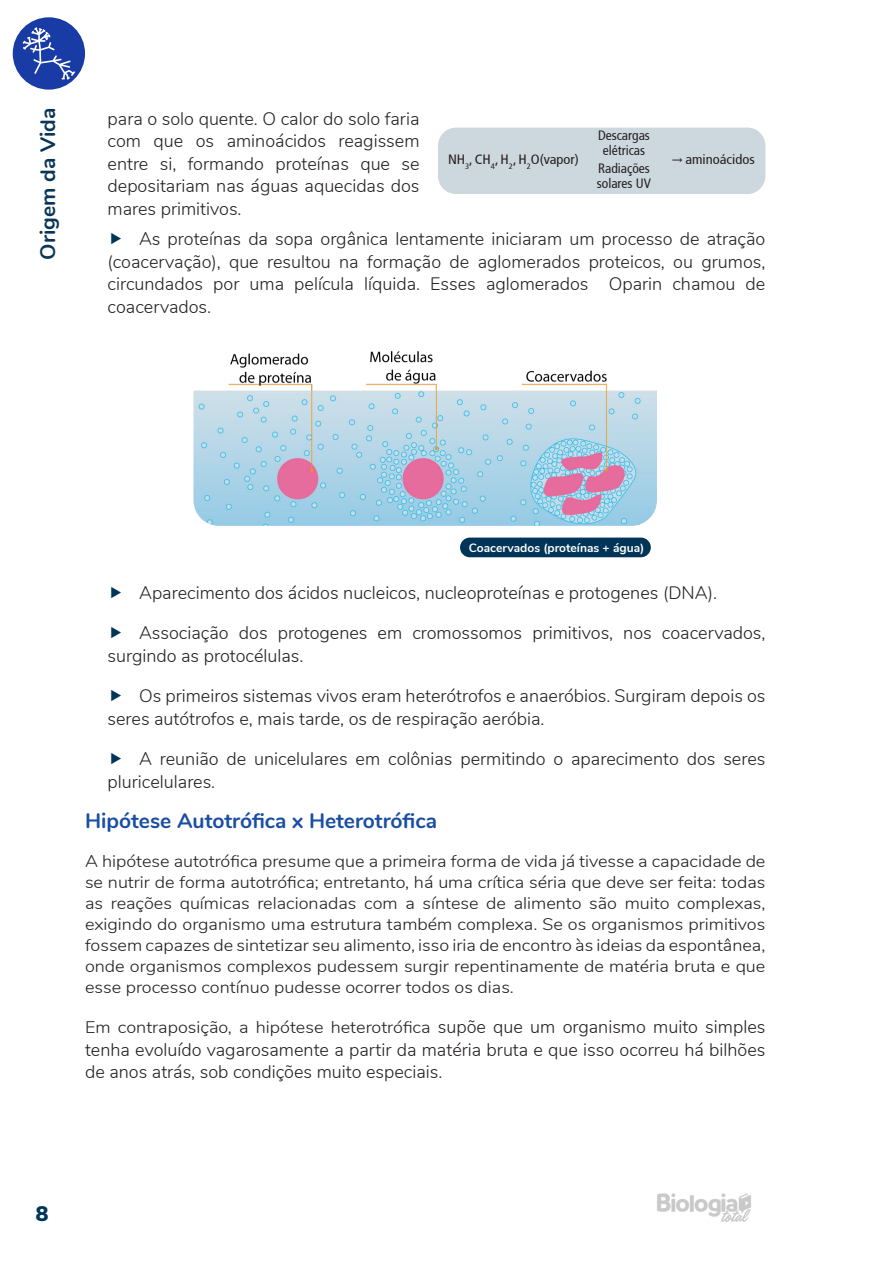
<style>
.page{position:relative;width:893px;height:1263px;background:#fff}
.page>*{position:absolute;margin:0;border:0;box-sizing:border-box;transform-origin:0 0}
.t1{font:700 21px "Nunito";color:#1a4ea2}
.t2{font:700 21px "Nunito";color:#093556}
.t3{font:900 21px "Nunito";color:#003558}
.t4{font:300 18px/22.5px "Nunito";color:#231f20}
.t5{font:300 16.8px/21px "Nunito";color:#231f20;text-align:justify;scale:1.08 1}
.t6{font:13.5px/15px "Articulate Narrow";color:#231f20;text-align:center}
.t7{font:13.5px "Articulate Narrow";color:#231f20;scale:1.08 1}
.t8{font:700 12px "Nunito";color:#fff}
.s1{font-size:18px}
</style>
<div class="page">
<img style="left:657px;top:1193px;width:94px;height:29px">
<div style="left:13px;top:17px;width:72px;height:73px;background:#193ba5;border-radius:50%"></div>
<svg style="left:23px;top:27px;width:52px;height:53px"></svg>
<div style="left:438px;top:128px;width:327px;height:66px;background:#cdd7de;border-radius:18px"></div>
<img style="left:193px;top:351px;width:464px;height:175px">
<div style="left:460px;top:538px;width:191px;height:19px;background:#003558;border-radius:10px"></div>
<p class="t2" style="left:32px;top:260px;width:153px;rotate:-90deg">Origem da Vida</p>
<p class="t4" style="left:108px;top:106px;width:314px;text-align:justify">para o solo quente. O calor do solo faria com que os aminoácidos reagissem entre si, formando proteínas que se depositariam nas águas aquecidas dos mares primitivos.</p>
<p class="t6" style="left:598px;top:128px;width:53px">Descargas elétricas</p>
<p class="t6" style="left:597px;top:161px;width:56px;text-align:left">Radiações solares UV</p>
<p class="t7" style="left:448px;top:152px;width:123px">NH<sub>3</sub>, CH<sub>4</sub>, H<sub>2</sub>, H<sub>2</sub>O(vapor)</p>
<p class="t7" style="left:671px;top:152px;width:79px">→ aminoácidos</p>
<p class="t4" style="left:108px;top:227px;width:659px;text-align:justify;text-indent:32px">As proteínas da sopa orgânica lentamente iniciaram um processo de atração (coacervação), que resultou na formação de aglomerados proteicos, ou grumos, circundados por uma película líquida. Esses aglomerados Oparin chamou de coacervados.</p>
<p class="t8" style="left:469px;top:539px;width:177px">Coacervados (proteínas + água)</p>
<p class="t4" style="left:139px;top:580px;width:579px">Aparecimento dos ácidos nucleicos, nucleoproteínas e protogenes (DNA).</p>
<p class="t4" style="left:108px;top:621px;width:659px;text-indent:32px">Associação dos protogenes em cromossomos primitivos, nos coacervados, surgindo as protocélulas.</p>
<p class="t4" style="left:108px;top:684px;width:659px;text-indent:32px">Os primeiros sistemas vivos eram heterótrofos e anaeróbios. Surgiram depois os seres autótrofos e, mais tarde, os de respiração aeróbia.</p>
<p class="t4" style="left:108px;top:747px;width:659px;text-indent:32px">A reunião de unicelulares em colônias permitindo o aparecimento dos seres pluricelulares.</p>
<p class="t1" style="left:85px;top:805px;width:353px">Hipótese Autotrófica x Heterotrófica</p>
<p class="t5" style="left:85px;top:850px;width:631px">A hipótese autotrófica presume que a primeira forma de vida já tivesse a capacidade de se nutrir de forma autotrófica; entretanto, há uma crítica séria que deve ser feita: todas as reações químicas relacionadas com a síntese de alimento são muito complexas, exigindo do organismo uma estrutura também complexa. Se os organismos primitivos fossem capazes de sintetizar seu alimento, isso iria de encontro às ideias da espontânea, onde organismos complexos pudessem surgir repentinamente de matéria bruta e que esse processo contínuo pudesse ocorrer todos os dias.</p>
<p class="t5" style="left:85px;top:1016px;width:631px">Em contraposição, a hipótese heterotrófica <span class="s1">supõe que um organismo muito simples</span></p>
<p class="t4" style="left:85px;top:1037px;width:682px">tenha evoluído vagarosamente a partir da matéria bruta e que isso ocorreu há bilhões de anos atrás, sob condições muito especiais.</p>
<p class="t3" style="left:36px;top:1198px;width:14px">8</p>
</div>
